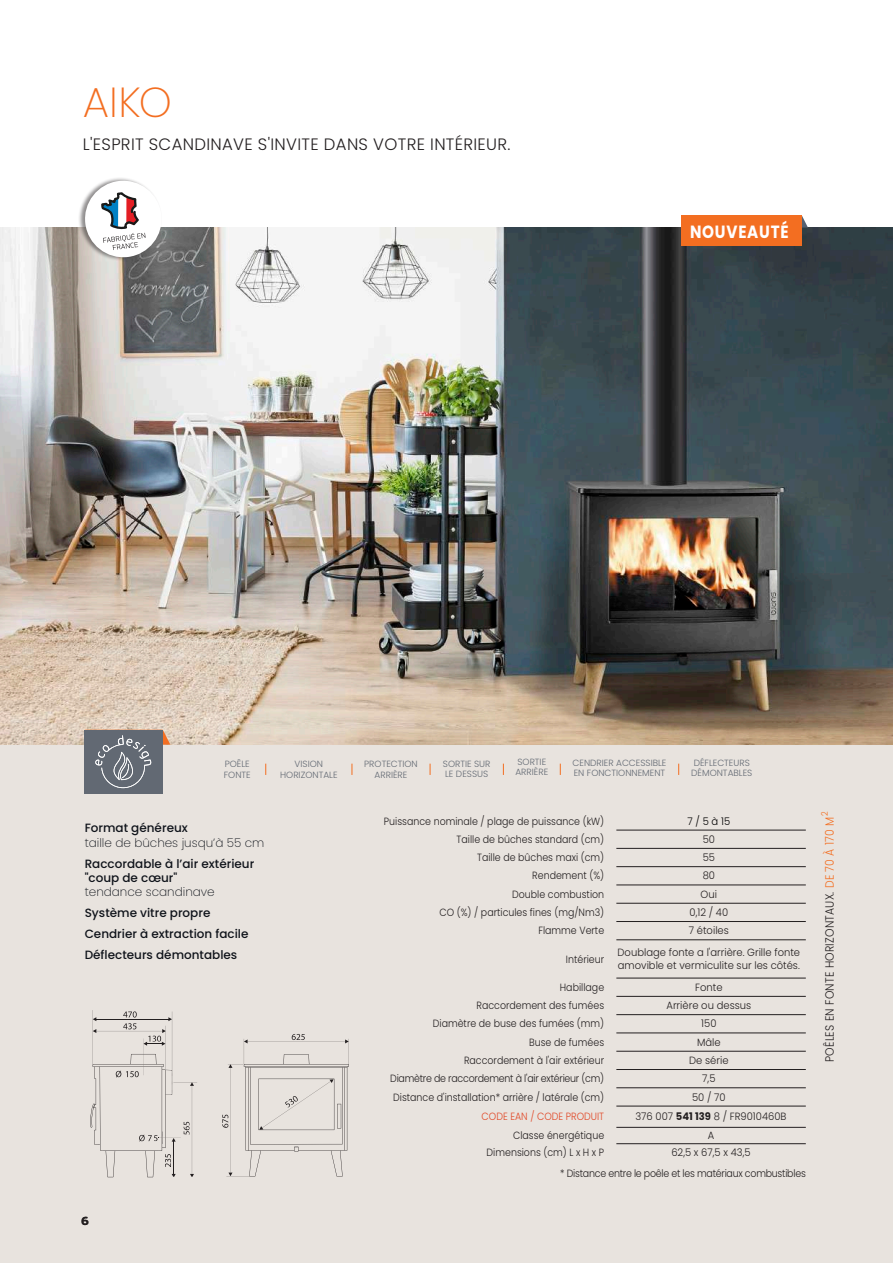
<style>
.page{position:relative;width:893px;height:1263px;background:#fff}
.page>*{position:absolute;margin:0;border:0;box-sizing:border-box;transform-origin:0 0}
.t1{font:200 42px "Poppins";color:#f36e21}
.t2{font:700 17.7px "Poppins";letter-spacing:.05em;color:#fff;scale:.86 1}
.t3{font:300 16.5px "Poppins";letter-spacing:.02em;color:#231f20}
.t4{font:500 12px/21px "Poppins";color:#11161f}
.t5{font:200 12px "Poppins";color:#11161f}
.t6{font:300 12px "Poppins";letter-spacing:.02em;color:#231f20;scale:.9 1}
.t7{font:700 12px "PF Beau Sans Pro";color:#231f20}
.t8{font:300 10.5px "Poppins";color:#231f20;scale:.9 1}
.t9{font:300 10.5px/13.5px "Poppins";color:#231f20;scale:.95 1}
.t10{font:300 10.5px/20.9px "Poppins";letter-spacing:-.025em;color:#231f20;scale:.95 1}
.t11{font:300 10.5px "Poppins";letter-spacing:-.025em;color:#231f20;scale:.9 1}
.t12{font:300 10.5px "Poppins";color:#e14726;scale:.9 1}
.t13{font:300 10.5px "Poppins";color:#000;scale:.95 1}
.t14{font:300 9px/10.2px "Poppins";color:#626973}
.t15{font:300 9px "Poppins";color:#f36e21;scale:.9 1}
.s1{font-weight:700}
.s2{color:#f36e21}
</style>
<div class="page">
<img style="left:0;top:227px;width:893px;height:518px">
<div style="left:0;top:745px;width:893px;height:518px;background:#e8e3de"></div>
<div style="left:78px;top:177px;width:84px;height:84px;background:#231f20;opacity:.5"></div>
<hr style="left:616px;top:830px;width:190px;height:1px;background:#231f20">
<hr style="left:616px;top:848px;width:190px;height:1px;background:#231f20">
<hr style="left:616px;top:866px;width:190px;height:1px;background:#231f20">
<hr style="left:616px;top:885px;width:190px;height:1px;background:#231f20">
<hr style="left:616px;top:903px;width:190px;height:1px;background:#231f20">
<hr style="left:616px;top:921px;width:190px;height:1px;background:#231f20">
<hr style="left:616px;top:939px;width:190px;height:1px;background:#231f20">
<hr style="left:616px;top:978px;width:190px;height:1px;background:#231f20">
<hr style="left:616px;top:996px;width:190px;height:1px;background:#231f20">
<hr style="left:616px;top:1014px;width:190px;height:1px;background:#231f20">
<hr style="left:616px;top:1033px;width:190px;height:1px;background:#231f20">
<hr style="left:616px;top:1051px;width:190px;height:1px;background:#231f20">
<hr style="left:616px;top:1069px;width:190px;height:1px;background:#231f20">
<hr style="left:616px;top:1087px;width:190px;height:1px;background:#231f20">
<hr style="left:616px;top:1143px;width:190px;height:1px;background:#231f20">
<hr style="left:616px;top:1106px;width:190px;height:1px;background:#231f20">
<hr style="left:616px;top:1127px;width:190px;height:1px;background:#231f20">
<svg style="left:83px;top:178px;width:81px;height:82px"></svg>
<svg style="left:222px;top:1034px;width:127px;height:142px"></svg>
<svg style="left:90px;top:1010px;width:107px;height:167px"></svg>
<div style="left:85px;top:730px;width:78px;height:63px;background:#626973"></div>
<svg style="left:95px;top:730px;width:75px;height:58px"></svg>
<svg style="left:802px;top:216px;width:6px;height:12px"></svg>
<div style="left:681px;top:215px;width:121px;height:31px;background:#f36e21"></div>
<h1 class="t1" style="left:83px;top:78px;width:91px">AIKO</h1>
<h3 class="t3" style="left:83px;top:135px;width:429px">L'ESPRIT SCANDINAVE S'INVITE DANS VOTRE INTÉRIEUR.</h3>
<h2 class="t2" style="left:690px;top:222px;width:116px">NOUVEAUTÉ</h2>
<p class="t14" style="left:224px;top:759px;width:28px">POÊLE<br>FONTE</p>
<p class="t14" style="left:280px;top:759px;width:59px;text-align:center">VISION<br>HORIZONTALE</p>
<p class="t4" style="left:85px;top:818px;width:105px">Format généreux</p>
<p class="t5" style="left:85px;top:835px;width:181px">taille de bûches jusqu’à 55 cm</p>
<p class="t4" style="left:85px;top:856px;width:171px;line-height:14.4px">Raccordable à l’air extérieur "coup de cœur"</p>
<p class="t5" style="left:85px;top:885px;width:132px">tendance scandinave</p>
<p class="t4" style="left:85px;top:903px;width:165px">Système vitre propre<br>Cendrier à extraction facile<br>Déflecteurs démontables</p>
<p class="t7" style="left:81px;top:1213px;width:9px">6</p>
<p class="t14" style="left:364px;top:759px;width:55px;text-align:center">PROTECTION<br>ARRIÈRE</p>
<p class="t14" style="left:443px;top:759px;width:49px">SORTIE SUR<br>LE DESSUS</p>
<p class="t14" style="left:515px;top:756px;width:34px">SORTIE<br>ARRIÈRE</p>
<p class="t14" style="left:572px;top:757px;width:95px">CENDRIER ACCESSIBLE<br>EN FONCTIONNEMENT</p>
<p class="t14" style="left:691px;top:758px;width:63px">DÉFLECTEURS<br>DÉMONTABLES</p>
<p class="t8" style="left:384px;top:815px;width:246px">Puissance nominale / plage de puissance (kW)</p>
<p class="t13" style="left:688px;top:815px;width:46px">7 / 5 à 15</p>
<p class="t8" style="left:457px;top:833px;width:165px">Taille de bûches standard (cm)</p>
<p class="t9" style="left:703px;top:832px;width:14px">50</p>
<p class="t8" style="left:477px;top:851px;width:143px">Taille de bûches maxi (cm)</p>
<p class="t9" style="left:703px;top:851px;width:14px">55</p>
<p class="t8" style="left:532px;top:870px;width:81px">Rendement (%)</p>
<p class="t9" style="left:703px;top:869px;width:15px">80</p>
<p class="t8" style="left:512px;top:888px;width:104px">Double combustion</p>
<p class="t9" style="left:701px;top:887px;width:19px">Oui</p>
<p class="t8" style="left:439px;top:906px;width:185px">CO (%) / particules fines (mg/Nm3)</p>
<p class="t9" style="left:690px;top:906px;width:42px">0,12 / 40</p>
<p class="t8" style="left:538px;top:924px;width:75px">Flamme Verte</p>
<p class="t9" style="left:689px;top:924px;width:44px">7 étoiles</p>
<p class="t8" style="left:566px;top:953px;width:44px">Intérieur</p>
<p class="t9" style="left:618px;top:945px;width:194px">Doublage fonte a l'arrière. Grille fonte amovible et vermiculite sur les côtés.</p>
<p class="t8" style="left:560px;top:981px;width:51px">Habillage</p>
<p class="t9" style="left:695px;top:980px;width:30px">Fonte</p>
<p class="t8" style="left:476px;top:999px;width:143px">Raccordement des fumées</p>
<p class="t9" style="left:666px;top:999px;width:91px">Arrière ou dessus</p>
<p class="t8" style="left:433px;top:1018px;width:192px">Diamètre de buse des fumées (mm)</p>
<p class="t9" style="left:701px;top:1017px;width:18px">150</p>
<p class="t8" style="left:529px;top:1036px;width:85px">Buse de fumées</p>
<p class="t9" style="left:697px;top:1035px;width:26px">Mâle</p>
<p class="t8" style="left:464px;top:1054px;width:157px">Raccordement à l'air extérieur</p>
<p class="t9" style="left:689px;top:1054px;width:43px">De série</p>
<p class="t11" style="left:390px;top:1072px;width:239px">Diamètre de raccordement à l'air extérieur (cm)</p>
<p class="t9" style="left:702px;top:1072px;width:15px">7,5</p>
<p class="t8" style="left:393px;top:1091px;width:236px">Distance d'installation* arrière / latérale (cm)</p>
<p class="t9" style="left:692px;top:1090px;width:37px">50 / 70</p>
<p class="t12" style="left:482px;top:1110px;width:138px">CODE EAN / CODE PRODUIT</p>
<p class="t9" style="left:635px;top:1110px;width:160px">376 007 <span class="s1">541 139</span> 8 / FR9010460B</p>
<p class="t8" style="left:513px;top:1129px;width:103px">Classe énergétique</p>
<p class="t9" style="left:708px;top:1129px;width:8px">A</p>
<p class="t8" style="left:487px;top:1146px;width:132px">Dimensions (cm) L x H x P</p>
<p class="t10" style="left:560px;top:1141px;width:260px;text-indent:111px">62,5 x 67,5 x 43,5<br>* Distance entre le poêle et les matériaux combustibles</p>
<p class="t15" style="left:819px;top:816px;width:7px;rotate:-90deg">2</p>
<p class="t6" style="left:822px;top:1062px;width:274px;rotate:-90deg">POÊLES EN FONTE HORIZONTAUX. <span class="s2">DE 70 À 170 M</span></p>
</div>
